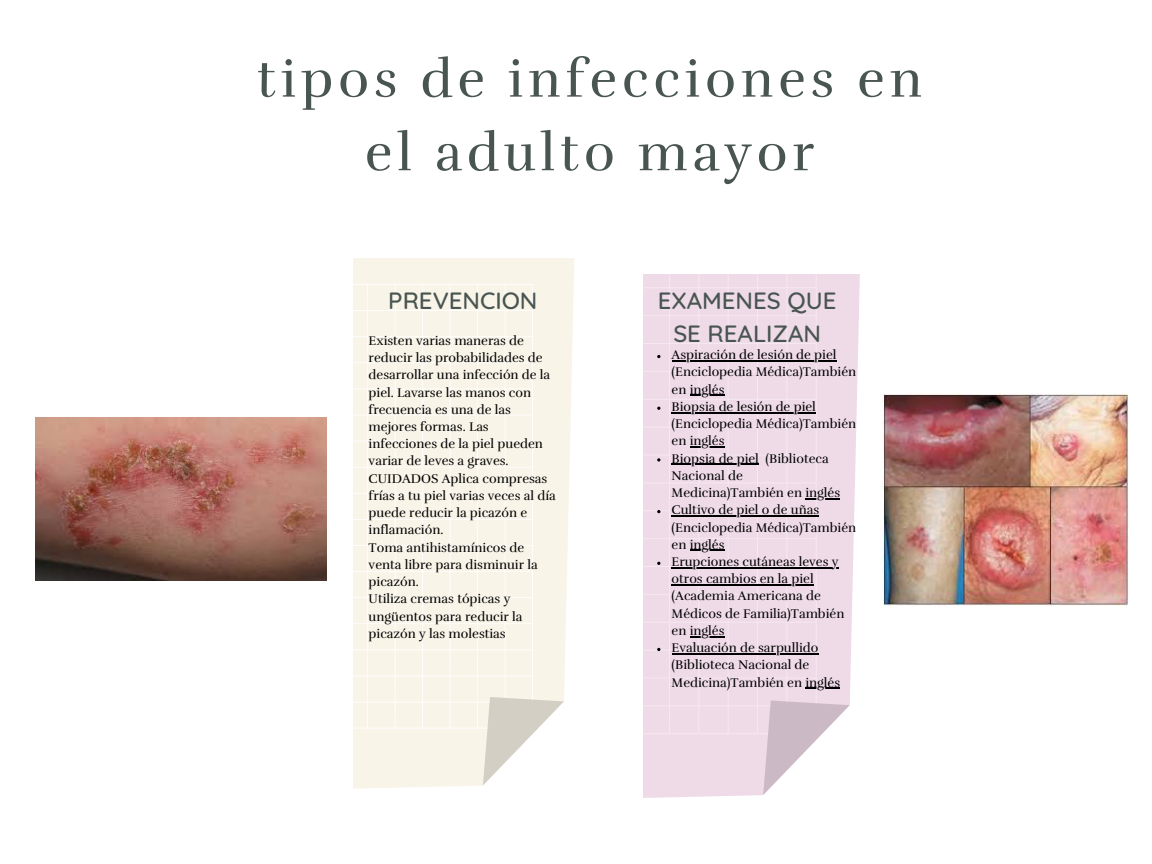
<style>
.page{position:relative;width:1152px;height:864px;background:#fff}
.page>*{position:absolute;margin:0;border:0;box-sizing:border-box;transform-origin:0 0}
.t1{font:52.65px/73.7px "Rufina";letter-spacing:.09em;color:#495551;text-align:center}
.t2{font:500 24px "Quicksand";color:#495551}
.t3{font:12.9px/17.2px "Rufina";color:#000}
</style>
<div class="page">
<svg style="left:353px;top:259px;width:221px;height:530px;background:#f8f5ea"></svg>
<svg style="left:483px;top:697px;width:81px;height:89px"></svg>
<div style="left:353px;top:284px;width:180px;height:445px;background:#f8f4e8"></div>
<svg style="left:644px;top:274px;width:216px;height:524px;background:#f0deea"></svg>
<svg style="left:763px;top:700px;width:87px;height:95px"></svg>
<svg style="left:644px;top:274px;width:173px;height:460px;background:#ebd8e4"></svg>
<img style="left:35px;top:418px;width:292px;height:163px">
<img style="left:882px;top:393px;width:246px;height:213px">
<hr style="left:672px;top:360px;width:165px;height:1px;background:#000">
<hr style="left:690px;top:395px;width:35px;height:1px;background:#000">
<hr style="left:672px;top:412px;width:144px;height:1px;background:#000">
<hr style="left:690px;top:446px;width:35px;height:2px;background:#000">
<svg style="left:657px;top:458px;width:3px;height:4px"></svg>
<hr style="left:672px;top:464px;width:87px;height:1px;background:#000">
<hr style="left:805px;top:498px;width:35px;height:1px;background:#000">
<hr style="left:672px;top:515px;width:147px;height:1px;background:#000">
<hr style="left:690px;top:550px;width:35px;height:1px;background:#000">
<hr style="left:672px;top:567px;width:167px;height:1px;background:#000">
<hr style="left:672px;top:584px;width:142px;height:1px;background:#000">
<hr style="left:690px;top:636px;width:35px;height:1px;background:#000">
<hr style="left:672px;top:653px;width:147px;height:1px;background:#000">
<hr style="left:805px;top:688px;width:35px;height:1px;background:#000">
<p class="t1" style="left:257px;top:43px;width:667px">tipos de infecciones en el adulto mayor</p>
<h2 class="t2" style="left:388px;top:285px;width:151px">PREVENCION</h2>
<p class="t2" style="left:658px;top:285px;width:180px">EXAMENES QUE</p>
<p class="t3" style="left:369px;top:332px;width:157px">Existen varias maneras de</p>
<p class="t2" style="left:673px;top:318px;width:149px">SE REALIZAN</p>
<p class="t3" style="left:369px;top:349px;width:189px">reducir las probabilidades de desarrollar una infección de la piel. Lavarse las manos con frecuencia es una de las mejores formas. Las infecciones de la piel pueden variar de leves a graves.<br>CUIDADOS Aplica compresas frías a tu piel varias veces al día puede reducir la picazón e inflamación.</p>
<p class="t3" style="left:369px;top:539px;width:171px">Toma antihistamínicos de venta libre para disminuir la picazón.</p>
<p class="t3" style="left:369px;top:590px;width:155px">Utiliza cremas tópicas y ungüentos para reducir la picazón y las molestias</p>
<h2 class="t3" style="left:672px;top:346px;width:186px">Aspiración de lesión de piel (Enciclopedia Médica)También en inglés</h2>
<p class="t3" style="left:672px;top:398px;width:186px">Biopsia de lesión de piel (Enciclopedia Médica)También</p>
<p class="t3" style="left:672px;top:433px;width:54px">en inglés</p>
<p class="t3" style="left:672px;top:450px;width:159px">Biopsia de piel (Biblioteca<br>Nacional de</p>
<p class="t3" style="left:672px;top:484px;width:170px">Medicina)También en inglés</p>
<p class="t3" style="left:672px;top:501px;width:186px">Cultivo de piel o de uñas (Enciclopedia Médica)También en inglés</p>
<p class="t3" style="left:672px;top:553px;width:169px">Erupciones cutáneas leves y</p>
<p class="t3" style="left:672px;top:570px;width:174px">otros cambios en la piel (Academia Americana de<br>Médicos de Familia)También en inglés<br>Evaluación de sarpullido (Biblioteca Nacional de<br>Medicina)También en inglés</p>
</div>
